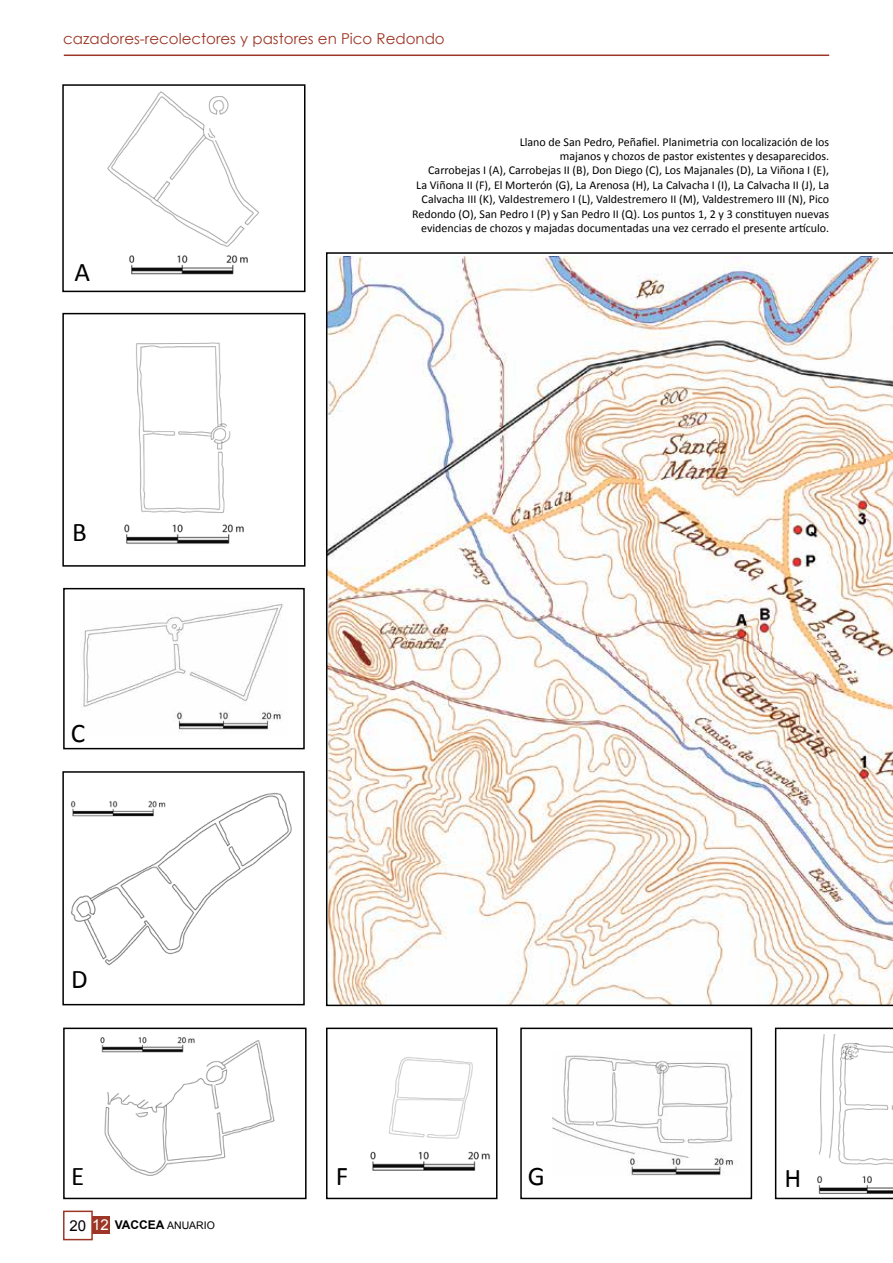
<style>
.page{position:relative;width:893px;height:1263px;background:#fff}
.page>*{position:absolute;margin:0;border:0;box-sizing:border-box;transform-origin:0 0}
.t1{font:27px "Calibri";color:#000}
.t2{font:15px "Century Gothic";color:#9d3626}
.t3{font:12px/14.4px "Calibri";color:#000;text-align:right}
.t4{font:10.5px "Arial";color:#000}
.s1{font-size:15px}
.s2{font-size:15px;color:#fff}
.s3{font-weight:700;font-size:12px}
</style>
<div class="page">
<div style="left:63px;top:1210px;width:30px;height:30px;border:2px solid #9d3626"></div>
<div style="left:92px;top:1216px;width:17px;height:17px;background:#9d3626"></div>
<hr style="left:64px;top:55px;width:765px;height:1px;background:#9d3626">
<svg style="left:326px;top:252px;width:567px;height:754px"></svg>
<img style="left:107px;top:91px;width:152px;height:184px">
<div style="left:62px;top:84px;width:243px;height:208px;border:2px solid #000"></div>
<img style="left:124px;top:342px;width:120px;height:202px">
<div style="left:62px;top:313px;width:243px;height:254px;border:2px solid #000"></div>
<img style="left:82px;top:604px;width:201px;height:128px">
<div style="left:63px;top:588px;width:242px;height:161px;border:2px solid #000"></div>
<img style="left:71px;top:792px;width:221px;height:174px">
<div style="left:62px;top:771px;width:243px;height:234px;border:2px solid #000"></div>
<img style="left:100px;top:1037px;width:175px;height:139px">
<div style="left:63px;top:1027px;width:244px;height:172px;border:2px solid #000"></div>
<img style="left:370px;top:1057px;width:121px;height:114px">
<div style="left:326px;top:1027px;width:171px;height:172px;border:2px solid #000"></div>
<img style="left:552px;top:1055px;width:182px;height:121px">
<div style="left:520px;top:1027px;width:232px;height:172px;border:2px solid #000"></div>
<svg style="left:775px;top:1027px;width:118px;height:172px"></svg>
<p class="t2" style="left:63px;top:28px;width:383px">cazadores-recolectores y pastores en Pico Redondo</p>
<h1 class="t1" style="left:74px;top:255px;width:17px">A</h1>
<h1 class="t1" style="left:72px;top:515px;width:16px">B</h1>
<h1 class="t1" style="left:71px;top:716px;width:16px">C</h1>
<h1 class="t1" style="left:71px;top:962px;width:18px">D</h1>
<p class="t3" style="left:412px;top:134px;width:419px">Llano de San Pedro, Peñafiel. Planimetria con localización de los<br>majanos y chozos de pastor existentes y desaparecidos.<br>Carrobejas I (A), Carrobejas II (B), Don Diego (C), Los Majanales (D), La Viñona I (E),<br>La Viñona II (F), El Morterón (G), La Arenosa (H), La Calvacha I (I), La Calvacha II (J), La Calvacha III (K), Valdestremero I (L), Valdestremero II (M), Valdestremero III (N), Pico Redondo (O), San Pedro I (P) y San Pedro II (Q). Los puntos 1, 2 y 3 constituyen nuevas evidencias de chozos y majadas documentadas una vez cerrado el presente artículo.</p>
<h1 class="t1" style="left:71px;top:1159px;width:15px">E</h1>
<h1 class="t1" style="left:336px;top:1159px;width:14px">F</h1>
<h1 class="t1" style="left:528px;top:1159px;width:19px">G</h1>
<h1 class="t1" style="left:784px;top:1160px;width:18px">H</h1>
<p class="t4" style="left:70px;top:1218px;width:147px"><span class="s1">20</span> <span class="s2">12</span> <span class="s3">VACCEA</span> ANUARIO</p>
</div>
